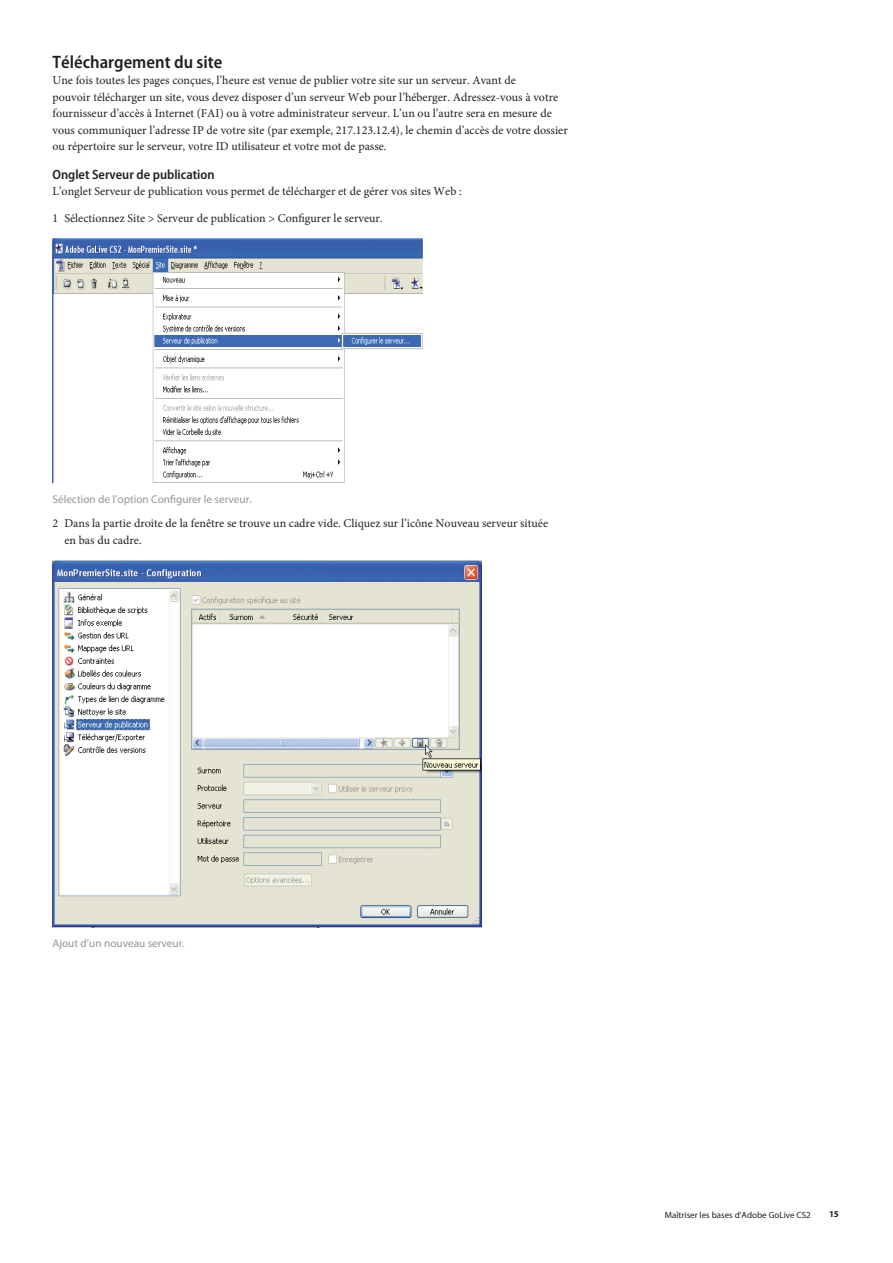
<style>
.page{position:relative;width:893px;height:1263px;background:#fff}
.page>*{position:absolute;margin:0;border:0;box-sizing:border-box;transform-origin:0 0}
.Text__Header{font:600 semi-condensed 18px "Myriad Pro";color:#231f20}
.Text__Subhead{font:600 semi-condensed 13.5px "Myriad Pro";color:#231f20}
.Text{font:12px/16.5px "Minion Pro";color:#231f20}
.Text__Bulleted_List{font:12px/16.5px "Minion Pro";color:#231f20}
.Text__Bulleted_Text{font:11.25px "Myriad Pro";color:#939598}
.t1{font:9px "Myriad Pro";color:#231f20}
.t2{font:700 9px "Myriad Pro";color:#231f20}
</style>
<div class="page">
<img style="left:53px;top:239px;width:369px;height:244px">
<img style="left:53px;top:560px;width:428px;height:368px">
<p class="Text__Header" style="left:52px;top:52px;width:171px">Téléchargement du site</p>
<p class="Text" style="left:52px;top:72px;width:517px">Une fois toutes les pages conçues, l’heure est venue de publier votre site sur un serveur. Avant de<br>pouvoir télécharger un site, vous devez disposer d’un serveur Web pour l’héberger. Adressez-vous à votre fournisseur d’accès à Internet (FAI) ou à votre administrateur serveur. L’un ou l’autre sera en mesure de vous communiquer l’adresse IP de votre site (par exemple, 217.123.12.4), le chemin d’accès de votre dossier ou répertoire sur le serveur, votre ID utilisateur et votre mot de passe.</p>
<p class="Text__Subhead" style="left:52px;top:167px;width:164px">Onglet Serveur de publication</p>
<p class="Text" style="left:52px;top:183px;width:411px">L’onglet Serveur de publication vous permet de télécharger et de gérer vos sites Web :</p>
<p class="Text__Bulleted_List" style="left:52px;top:210px;width:332px">1 Sélectionnez Site &gt; Serveur de publication &gt; Configurer le serveur.</p>
<p class="Text__Bulleted_Text" style="left:52px;top:492px;width:201px">Sélection de l’option Configurer le serveur.</p>
<p class="Text__Bulleted_List" style="left:64px;top:515px;width:485px;text-indent:-12px">2 Dans la partie droite de la fenêtre se trouve un cadre vide. Cliquez sur l’icône Nouveau serveur située en bas du cadre.</p>
<p class="Text__Bulleted_Text" style="left:52px;top:936px;width:134px">Ajout d’un nouveau serveur.</p>
<p class="t1" style="left:665px;top:1210px;width:147px">Maîtriser les bases d’Adobe GoLive CS2</p>
<p class="t2" style="left:829px;top:1208px;width:11px">15</p>
</div>
